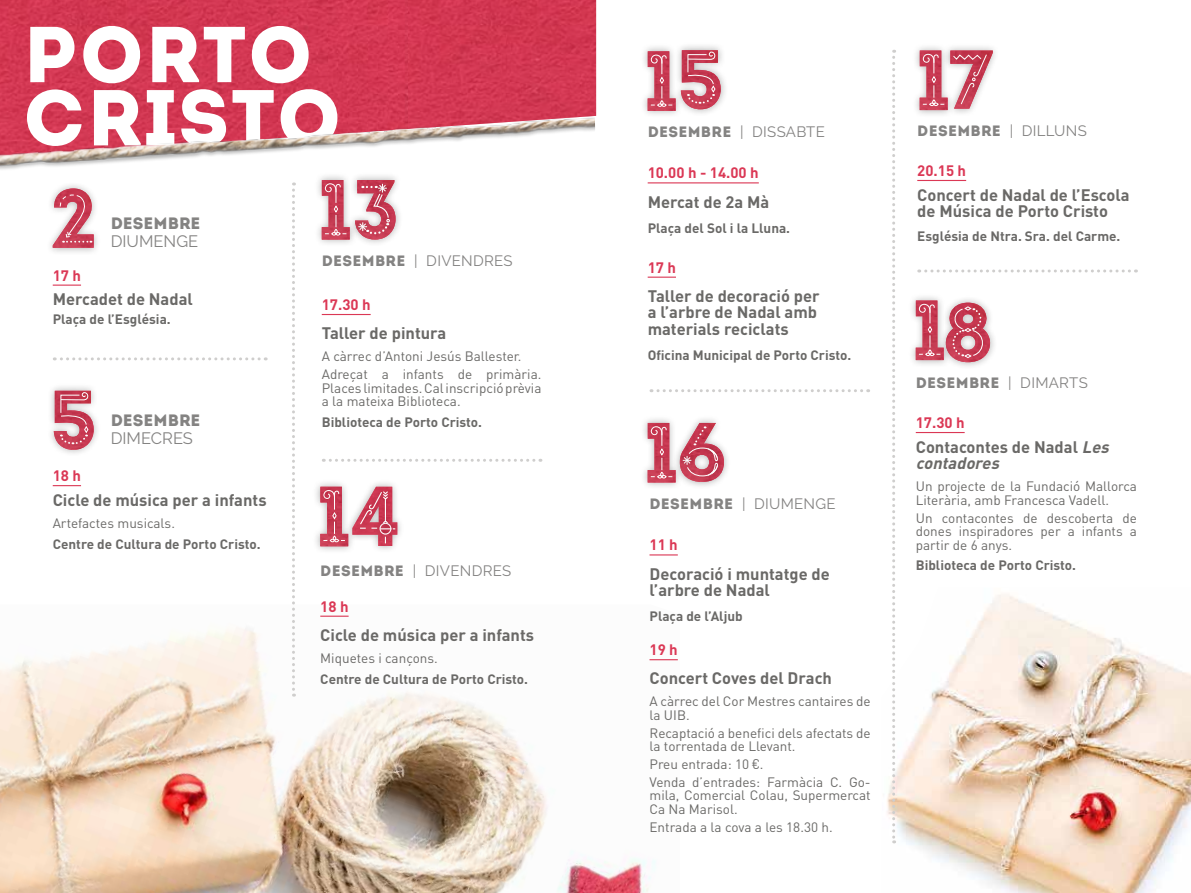
<style>
.page{position:relative;width:1191px;height:893px;background:#fff}
.page>*{position:absolute;margin:0;border:0;box-sizing:border-box;transform-origin:0 0}
.t1{font:700 16.5px/16.5px "DIN";color:#6a6967}
.t2{font:16.5px "Intro";color:#848382}
.t3{font:16.5px "Raleway";color:#848382}
.t4{font:15px "Raleway";letter-spacing:.02em;color:#848382}
.t5{font:700 15px "DIN";color:#db3855}
.t6{font:15px "Intro";letter-spacing:.02em;color:#848382}
.t7{font:13.5px/13.5px "DIN";color:#6a6967}
.t8{font:700 13.5px "DIN";color:#6a6967}
.s1{font-family:"Intro"}
.s2{font-family:"Dosis"}
.s3{font-family:"Raleway"}
.s4{font-style:italic}
</style>
<div class="page">
<img style="left:887px;top:594px;width:304px;height:299px">
<img style="left:0;top:615px;width:678px;height:278px">
<img style="left:407px;top:0;width:189px;height:116px">
<img style="left:0;top:0;width:407px;height:107px">
<svg style="left:53px;top:285px;width:28px;height:1px"></svg>
<svg style="left:53px;top:485px;width:28px;height:1px"></svg>
<svg style="left:292px;top:182px;width:3px;height:515px"></svg>
<svg style="left:54px;top:357px;width:205px;height:3px"></svg>
<svg style="left:323px;top:459px;width:211px;height:3px"></svg>
<svg style="left:320px;top:616px;width:28px;height:1px"></svg>
<hr style="left:322px;top:314px;width:49px;height:1px;background:#db3855">
<hr style="left:647px;top:182px;width:112px;height:1px;background:#db3855">
<svg style="left:647px;top:277px;width:29px;height:1px"></svg>
<svg style="left:27px;top:16px;width:310px;height:91px"></svg>
<img style="left:0;top:107px;width:595px;height:63px">
<svg style="left:892px;top:50px;width:3px;height:793px"></svg>
<svg style="left:651px;top:389px;width:210px;height:3px"></svg>
<svg style="left:918px;top:269px;width:211px;height:3px"></svg>
<svg style="left:649px;top:554px;width:29px;height:1px"></svg>
<svg style="left:649px;top:659px;width:29px;height:1px"></svg>
<hr style="left:915px;top:432px;width:49px;height:1px;background:#db3855">
<hr style="left:917px;top:180px;width:49px;height:1px;background:#db3855">
<div style="left:348px;top:172px;width:55px;height:75px;background:#000;opacity:.3"></div>
<div style="left:359px;top:216px;width:36px;height:25px;background:#000;opacity:.3"></div>
<div style="left:379px;top:212px;width:18px;height:18px;background:#e2e2e2"></div>
<div style="left:46px;top:181px;width:55px;height:74px;background:#000;opacity:.3"></div>
<div style="left:55px;top:234px;width:43px;height:16px;background:#000;opacity:.3"></div>
<svg style="left:53px;top:188px;width:44px;height:60px"></svg>
<div style="left:938px;top:295px;width:59px;height:75px;background:#000;opacity:.3"></div>
<div style="left:966px;top:323px;width:24px;height:40px;background:#000;opacity:.3"></div>
<div style="left:945px;top:323px;width:25px;height:40px;background:#000;opacity:.3"></div>
<div style="left:672px;top:415px;width:59px;height:74px;background:#000;opacity:.3"></div>
<div style="left:687px;top:420px;width:25px;height:32px;background:#000;opacity:.3"></div>
<div style="left:680px;top:458px;width:44px;height:26px;background:#000;opacity:.3"></div>
<div style="left:701px;top:456px;width:24px;height:26px;background:#000;opacity:.3"></div>
<div style="left:701px;top:442px;width:24px;height:26px;background:#000;opacity:.3"></div>
<div style="left:377px;top:530px;width:16px;height:20px;background:#000;opacity:.3"></div>
<div style="left:372px;top:516px;width:27px;height:26px;background:#f7f7f7"></div>
<div style="left:373px;top:521px;width:25px;height:16px;background:#f1f1f1"></div>
<div style="left:386px;top:521px;width:16px;height:15px;background:#000;opacity:.3"></div>
<div style="left:47px;top:383px;width:54px;height:75px;background:#000;opacity:.3"></div>
<div style="left:53px;top:387px;width:33px;height:32px;background:#000;opacity:.3"></div>
<div style="left:53px;top:428px;width:41px;height:23px;background:#000;opacity:.3"></div>
<svg style="left:54px;top:391px;width:40px;height:59px;background:#d37a89"></svg>
<div style="left:673px;top:43px;width:55px;height:74px;background:#000;opacity:.3"></div>
<div style="left:679px;top:46px;width:34px;height:33px;background:#e2e2e2"></div>
<div style="left:680px;top:87px;width:41px;height:24px;background:#000;opacity:.3"></div>
<svg style="left:683px;top:50px;width:38px;height:59px;background:#d27787"></svg>
<div style="left:640px;top:415px;width:43px;height:75px;background:#000;opacity:.3"></div>
<div style="left:661px;top:469px;width:18px;height:15px;background:#000;opacity:.3"></div>
<div style="left:644px;top:469px;width:17px;height:15px;background:#000;opacity:.3"></div>
<svg style="left:647px;top:423px;width:77px;height:59px"></svg>
<div style="left:912px;top:43px;width:43px;height:75px;background:#000;opacity:.3"></div>
<div style="left:916px;top:97px;width:17px;height:15px;background:#ececec"></div>
<svg style="left:919px;top:44px;width:76px;height:71px"></svg>
<div style="left:908px;top:293px;width:43px;height:75px;background:#000;opacity:.3"></div>
<div style="left:912px;top:347px;width:17px;height:15px;background:#eee"></div>
<svg style="left:915px;top:301px;width:81px;height:61px"></svg>
<div style="left:312px;top:479px;width:44px;height:75px;background:#000;opacity:.3"></div>
<div style="left:334px;top:533px;width:17px;height:15px;background:#000;opacity:.3"></div>
<div style="left:317px;top:533px;width:17px;height:15px;background:#000;opacity:.3"></div>
<svg style="left:320px;top:480px;width:77px;height:66px"></svg>
<div style="left:314px;top:172px;width:43px;height:75px;background:#000;opacity:.3"></div>
<div style="left:336px;top:226px;width:17px;height:15px;background:#000;opacity:.3"></div>
<div style="left:318px;top:226px;width:17px;height:15px;background:#000;opacity:.3"></div>
<svg style="left:322px;top:175px;width:74px;height:65px"></svg>
<div style="left:640px;top:44px;width:43px;height:75px;background:#000;opacity:.3"></div>
<div style="left:661px;top:97px;width:18px;height:15px;background:#000;opacity:.3"></div>
<div style="left:644px;top:97px;width:17px;height:15px;background:#ececec"></div>
<svg style="left:647px;top:51px;width:28px;height:60px"></svg>
<p class="t2" style="left:111px;top:214px;width:91px">DESEMBRE</p>
<p class="t3" style="left:111px;top:232px;width:89px">DIUMENGE</p>
<p class="t5" style="left:53px;top:265px;width:30px">17 h</p>
<p class="t1" style="left:53px;top:290px;width:142px">Mercadet de Nadal</p>
<p class="t8" style="left:53px;top:311px;width:119px">Plaça de l’Església.</p>
<p class="t2" style="left:111px;top:410px;width:91px">DESEMBRE</p>
<p class="t3" style="left:111px;top:428px;width:84px">DIMECRES</p>
<p class="t5" style="left:53px;top:466px;width:30px">18 h</p>
<p class="t1" style="left:53px;top:491px;width:215px">Cicle de música per a infants</p>
<p class="t7" style="left:53px;top:516px;width:124px">Artefactes musicals.</p>
<p class="t8" style="left:53px;top:535px;width:209px">Centre de Cultura de Porto Cristo.</p>
<p class="t4" style="left:322px;top:252px;width:192px"><span class="s1">DESEMBRE</span> | DIVENDRES</p>
<p class="t5" style="left:322px;top:295px;width:50px">17.30 h</p>
<p class="t1" style="left:322px;top:324px;width:126px">Taller de pintura</p>
<p class="t7" style="left:322px;top:347px;width:221px;line-height:17.7px">A càrrec d’Antoni Jesús Ballester.<br>Adreçat a infants de primària.</p>
<p class="t7" style="left:322px;top:381px;width:221px">Places limitades. Cal inscripció prèvia a la mateixa Biblioteca.</p>
<p class="t8" style="left:322px;top:413px;width:162px">Biblioteca de Porto Cristo.</p>
<p class="t4" style="left:320px;top:562px;width:192px"><span class="s1">DESEMBRE</span> | DIVENDRES</p>
<p class="t5" style="left:320px;top:596px;width:30px">18 h</p>
<p class="t1" style="left:320px;top:626px;width:215px">Cicle de música per a infants</p>
<p class="t7" style="left:320px;top:651px;width:119px">Miquetes i cançons.</p>
<p class="t8" style="left:320px;top:670px;width:209px">Centre de Cultura de Porto Cristo.</p>
<p class="t4" style="left:647px;top:123px;width:179px"><span class="s1">DESEMBRE</span> | DISSABTE</p>
<p class="t5" style="left:647px;top:163px;width:113px">10.00 h - 14.00 h</p>
<p class="t1" style="left:647px;top:193px;width:123px">Mercat de 2a Mà</p>
<p class="t8" style="left:647px;top:219px;width:144px">Plaça del Sol i la Lluna.</p>
<p class="t5" style="left:647px;top:257px;width:30px">17 h</p>
<p class="t1" style="left:647px;top:287px;width:174px">Taller de decoració per a l’arbre de Nadal amb materials reciclats</p>
<p class="t8" style="left:647px;top:346px;width:205px">Oficina Municipal de Porto Cristo.</p>
<p class="t4" style="left:649px;top:495px;width:188px"><span class="s1">DESEMBRE</span> | DIUMENGE</p>
<p class="t5" style="left:649px;top:535px;width:30px">11 h</p>
<p class="t1" style="left:649px;top:565px;width:182px">Decoració i muntatge de l’arbre de Nadal</p>
<p class="t8" style="left:649px;top:607px;width:95px">Plaça de l’Aljub</p>
<p class="t5" style="left:649px;top:640px;width:30px">19 h</p>
<p class="t1" style="left:649px;top:669px;width:184px">Concert Coves del Drach</p>
<p class="t7" style="left:649px;top:695px;width:223px">A càrrec del Cor Mestres cantaires de la UIB.</p>
<p class="t7" style="left:649px;top:726px;width:223px">Recaptació a benefici dels afectats de la torrentada de Llevant.</p>
<p class="t7" style="left:649px;top:755px;width:223px;line-height:17.7px">Preu entrada: 10 <span class="s2">€</span>.<br>Venda d’entrades: Farmàcia C. Go-</p>
<p class="t7" style="left:649px;top:788px;width:223px">mila, Comercial Colau, Supermercat<br>Ca Na Marisol.</p>
<p class="t7" style="left:649px;top:820px;width:185px">Entrada a la cova a les 18.30 h.</p>
<p class="t6" style="left:917px;top:122px;width:171px">DESEMBRE <span class="s3">| DILLUNS</span></p>
<p class="t5" style="left:917px;top:161px;width:50px">20.15 h</p>
<p class="t1" style="left:917px;top:186px;width:214px">Concert de Nadal de l’Escola de Música de Porto Cristo</p>
<p class="t8" style="left:917px;top:227px;width:205px">Església de Ntra. Sra. del Carme.</p>
<p class="t6" style="left:915px;top:374px;width:173px">DESEMBRE <span class="s3">| DIMARTS</span></p>
<p class="t5" style="left:915px;top:413px;width:50px">17.30 h</p>
<p class="t1" style="left:915px;top:438px;width:199px">Contacontes de Nadal <span class="s4">Les contadores</span></p>
<p class="t7" style="left:915px;top:479px;width:223px">Un projecte de la Fundació Mallorca<br>Literària, amb Francesca Vadell.</p>
<p class="t7" style="left:915px;top:511px;width:223px;text-align:justify">Un contacontes de descoberta de dones inspiradores per a infants a partir de 6 anys.</p>
<p class="t8" style="left:915px;top:557px;width:162px">Biblioteca de Porto Cristo.</p>
</div>
